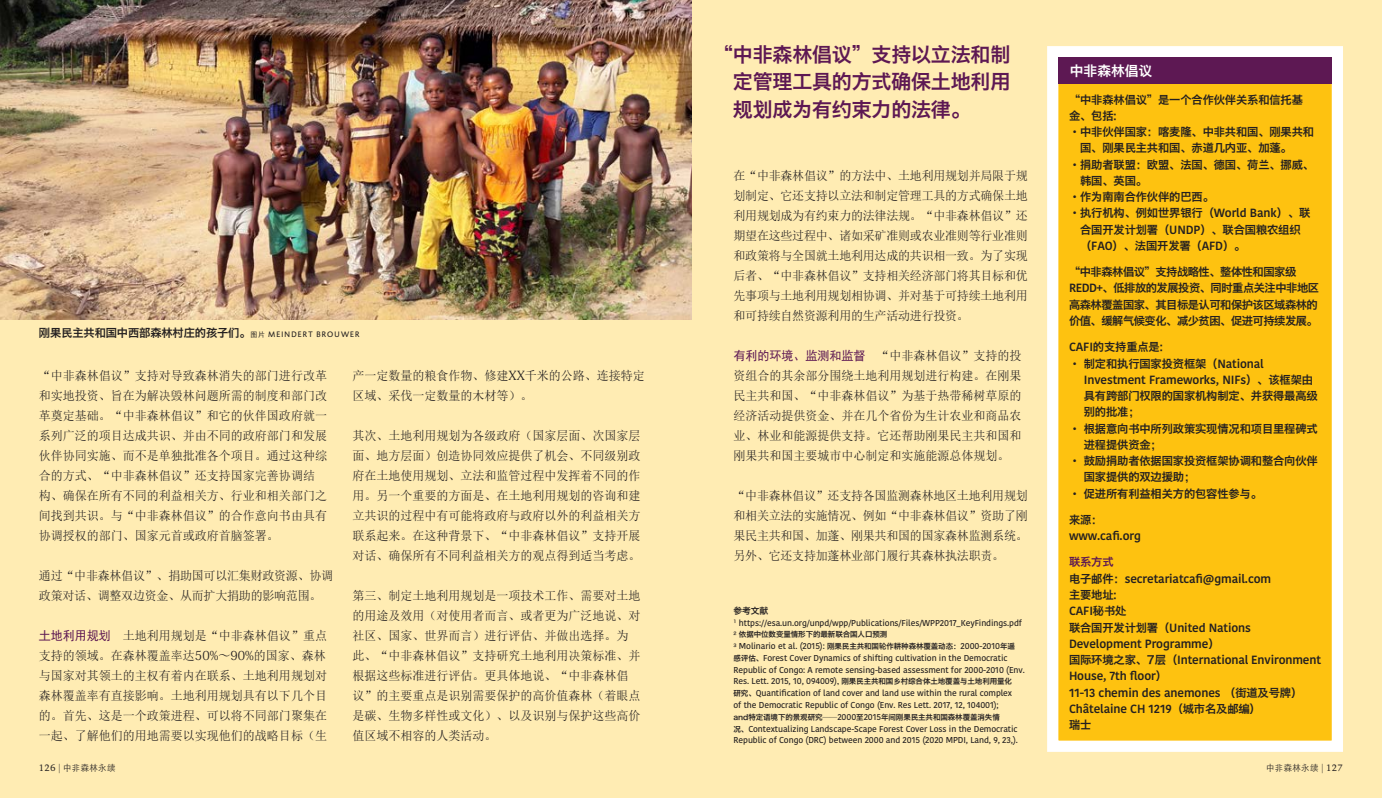
<style>
.page{position:relative;width:1382px;height:798px;background:#fff}
.page>*{position:absolute;margin:0;border:0;box-sizing:border-box;transform-origin:0 0}
.CN_Streamer{font:20px/27.5px "Hiragino Sans GB W6";letter-spacing:-.01em;color:#5d1853;text-align:justify}
.CN_Kaderkop_wit{font:13.75px "Hiragino Sans GB W6";color:#fff}
.CN_brood{font:12.5px/20px "Sim Sun";color:#231f20;text-align:justify;scale:.96 1}
.CN_brood-2{font:12.5px/20px "Sim Sun";letter-spacing:-.02em;color:#231f20;scale:.96 1}
.CN_Kader{font:600 11.88px/16.2px "Kohinoor Devanagari";letter-spacing:-.01em;color:#231f20}
.CN_Kader-2{font:11.25px/16.2px "Hiragino Sans GB W6";letter-spacing:-.01em;color:#231f20}
.CN_Kader-3{font:11.25px/16.2px "Hiragino Sans GB W6";letter-spacing:-.04em;color:#231f20}
.CN_Bijschrift{font:11.25px "Hiragino Sans GB W6";letter-spacing:-.01em;color:#231f20}
.CN_Kader-4{font:11.25px "Hiragino Sans GB W6";color:#5d1853}
.t1{font:300 8.75px "ST Heiti TC";letter-spacing:.06em;color:#231f20;scale:.95 1}
.CN_Noot{font:8.75px "Hiragino Sans GB W6";color:#231f20}
.CN_Noot-2{font:500 8.5px/11.8px "Kohinoor Devanagari";letter-spacing:-.01em;color:#231f20}
.CN_Noot-3{font:7.5px "Hiragino Sans GB W6";letter-spacing:-.01em;color:#231f20}
.s1{font-family:"Sim Hei";font-size:6.88px}
.s2{font-family:"DTL Caspari T";font-size:8.12px}
.s3{font-family:"Sim Hei";color:#5d1853}
.s4{font-family:"Koz Min Pr 6 N"}
.s5{font-family:"Hiragino Sans GB W6";font-weight:400;font-size:7.5px}
.s6{font-family:"Kohinoor Devanagari";font-weight:500;font-size:8.5px}
.s7{font-family:"Kohinoor Devanagari";font-weight:600;font-size:11.88px}
.s8{font-family:"Hiragino Sans GB W6";font-weight:400;font-size:11.25px}
.s9{font-family:"DTL Documenta T";font-weight:400;font-size:9.38px}
.s10{font-family:"DTL Documenta ST";font-weight:400;font-size:9.38px}
</style>
<div class="page">
<div style="left:0;top:0;width:691px;height:797px;background:#ffecb3"></div>
<div style="left:691px;top:0;width:691px;height:797px;background:#ffecb3"></div>
<div style="left:1053px;top:52px;width:284px;height:694px;background:#fec210"></div>
<div style="left:1047px;top:46px;width:296px;height:705px;border:11px solid #fff"></div>
<div style="left:1058px;top:57px;width:274px;height:27px;background:#5d1853"></div>
<img style="left:0;top:0;width:691px;height:319px">
<p class="CN_Bijschrift" style="left:39px;top:325px;width:322px">刚果民主共和国中西部森林村庄的孩子们。<span class="s1">图片</span> <span class="s2">MEI ND ERT B RO UWER</span></p>
<p class="CN_brood" style="left:39px;top:365px;width:302px;text-align:left">“中非森林倡议”支持对导致森林消失的部门进行改革和实地投资、旨在为解决毁林问题所需的制度和部门改革奠定基础。“中非森林倡议”和它的伙伴国政府就一系列广泛的项目达成共识、并由不同的政府部门和发展伙伴协同实施、而不是单独批准各个项目。通过这种综合的方式、“中非森林倡议”还支持国家完善协调结构、确保在所有不同的利益相关方、行业和相关部门之间找到共识。与“中非森林倡议”的合作意向书由具有协调授权的部门、国家元首或政府首脑签署。</p>
<p class="CN_brood-2" style="left:39px;top:565px;width:308px">通过“中非森林倡议”、捐助国可以汇集财政资源、协调政策对话、调整双边资金、从而扩大捐助的影响范围。</p>
<p class="CN_brood" style="left:39px;top:625px;width:302px"><span class="s3">土地利用规划</span> 土地利用规划是“中非森林倡议”重点支持的领域。在森林覆盖率达<span class="s4">50%～90%</span>的国家、森林与国家对其领土的主权有着内在联系、土地利用规划对森林覆盖率有直接影响。土地利用规划具有以下几个目的。首先、这是一个政策进程、可以将不同部门聚集在一起、了解他们的用地需要以实现他们的战略目标（生</p>
<p class="CN_brood" style="left:353px;top:365px;width:306px">产一定数量的粮食作物、修建<span class="s4">XX</span>千米的公路、连接特定区域、采伐一定数量的木材等）。</p>
<p class="CN_brood" style="left:353px;top:425px;width:302px">其次、土地利用规划为各级政府（国家层面、次国家层面、地方层面）创造协同效应提供了机会、不同级别政府在土地使用规划、立法和监管过程中发挥着不同的作用。另一个重要的方面是、在土地利用规划的咨询和建立共识的过程中有可能将政府与政府以外的利益相关方联系起来。在这种背景下、“中非森林倡议”支持开展对话、确保所有不同利益相关方的观点得到适当考虑。</p>
<p class="CN_brood" style="left:353px;top:585px;width:302px;text-align:left">第三、制定土地利用规划是一项技术工作、需要对土地的用途及效用（对使用者而言、或者更为广泛地说、对社区、国家、世界而言）进行评估、并做出选择。为此、“中非森林倡议”支持研究土地利用决策标准、并根据这些标准进行评估。更具体地说、“中非森林倡议”的主要重点是识别需要保护的高价值森林（着眼点是碳、生物多样性或文化）、以及识别与保护这些高价值区域不相容的人类活动。</p>
<p class="CN_Streamer" style="left:733px;top:40px;width:279px;text-indent:-20px">“中非森林倡议”支持以立法和制定管理工具的方式确保土地利用规划成为有约束力的法律。</p>
<p class="CN_brood" style="left:733px;top:165px;width:308px">在“中非森林倡议”的方法中、土地利用规划并局限于规划制定、它还支持以立法和制定管理工具的方式确保土地利用规划成为有约束力的法律法规。“中非森林倡议”还期望在这些过程中、诸如采矿准则或农业准则等行业准则和政策将与全国就土地利用达成的共识相一致。为了实现后者、“中非森林倡议”支持相关经济部门将其目标和优先事项与土地利用规划相协调、并对基于可持续土地利用和可持续自然资源利用的生产活动进行投资。</p>
<p class="CN_brood" style="left:733px;top:345px;width:302px"><span class="s3">有利的环境、监测和监督</span> “中非森林倡议”支持的投资组合的其余部分围绕土地利用规划进行构建。在刚果民主共和国、“中非森林倡议”为基于热带稀树草原的经济活动提供资金、并在几个省份为生计农业和商品农业、林业和能源提供支持。它还帮助刚果民主共和国和刚果共和国主要城市中心制定和实施能源总体规划。</p>
<p class="CN_brood" style="left:733px;top:485px;width:308px">“中非森林倡议”还支持各国监测森林地区土地利用规划和相关立法的实施情况、例如“中非森林倡议”资助了刚果民主共和国、加蓬、刚果共和国的国家森林监测系统。另外、它还支持加蓬林业部门履行其森林执法职责。</p>
<p class="CN_Noot" style="left:733px;top:604px;width:36px">参考文献</p>
<p class="CN_Noot-2" style="left:733px;top:616px;width:290px"><sup>1</sup> https://esa.un.org/unpd/wpp/Publications/Files/WPP2017_KeyFindings.pdf</p>
<p class="CN_Noot-3" style="left:733px;top:629px;width:155px"><sup>2</sup> 依据中位数变量情形下的最新联合国人口预测</p>
<p class="CN_Noot-2" style="left:733px;top:640px;width:293px"><sup>3</sup> Molinario et al. (2015): <span class="s5">刚果民主共和国轮作耕种森林覆盖动态：</span>2000-2010<span class="s5">年遥<br>感评估、</span>Forest Cover Dynamics of shifting cultivation in the Democratic Republic of Congo: A remote sensing-based assessment for 2000-2010 (Env.<br>Res. Lett. 2015, 10, 094009)<span class="s5">, 刚果民主共和国乡村综合体土地覆盖与土地利用量化<br>研究、</span>Quantification of land cover and land use within the rural complex<br>of the Democratic Republic of Congo (Env. Res Lett. 2017, 12, 104001);</p>
<p class="CN_Noot-3" style="left:733px;top:711px;width:268px">and特定语境下的景观研究——<span class="s6">2000</span>至<span class="s6">2015</span>年间刚果民主共和国森林覆盖消失情</p>
<p class="CN_Noot-2" style="left:733px;top:722px;width:286px"><span class="s5">况、</span>Contextualizing Landscape-Scape Forest Cover Loss in the Democratic<br>Republic of Congo (DRC) between 2000 and 2015 (2020 MPDI, Land, 9, 23,).</p>
<p class="CN_Kaderkop_wit" style="left:1070px;top:62px;width:84px">中非森林倡议</p>
<p class="CN_Kader-2" style="left:1069px;top:91px;width:235px">“中非森林倡议”是一个合作伙伴关系和信托基金、包括:</p>
<p class="CN_Kader-2" style="left:1080px;top:123px;width:236px;text-indent:-11px">•中非伙伴国家：喀麦隆、中非共和国、刚果共和国、刚果民主共和国、赤道几内亚、加蓬。</p>
<p class="CN_Kader-2" style="left:1080px;top:156px;width:236px;text-indent:-11px">•捐助者联盟：欧盟、法国、德国、荷兰、挪威、韩国、英国。</p>
<p class="CN_Kader-2" style="left:1069px;top:188px;width:146px">•作为南南合作伙伴的巴西。</p>
<p class="CN_Kader-2" style="left:1080px;top:204px;width:232px;text-indent:-11px">•执行机构、例如世界银行（<span class="s7">World Bank</span>）、联合国开发计划署（<span class="s7">UNDP</span>）、联合国粮农组织（<span class="s7">FAO</span>）、法国开发署（<span class="s7">AFD</span>）。</p>
<p class="CN_Kader-3" style="left:1069px;top:263px;width:252px">“中非森林倡议”支持战略性、整体性和国家级<br><span class="s7">REDD+</span>、低排放的发展投资、同时重点关注中非地区高森林覆盖国家、其目标是认可和保护该区域森林的价值、缓解气候变化、减少贫困、促进可持续发展。</p>
<p class="CN_Kader-2" style="left:1069px;top:338px;width:95px"><span class="s7">CAFI</span>的支持重点是:</p>
<p class="CN_Kader-2" style="left:1069px;top:354px;width:196px">• 制定和执行国家投资框架（<span class="s7">National</span></p>
<p class="CN_Kader" style="left:1084px;top:371px;width:231px">Investment Frameworks, NIFs<span class="s8">）、该框架由</span></p>
<p class="CN_Kader-2" style="left:1084px;top:387px;width:235px">具有跨部门权限的国家机构制定、并获得最高级别的批准；</p>
<p class="CN_Kader-2" style="left:1084px;top:419px;width:236px;text-indent:-15px">• 根据意向书中所列政策实现情况和项目里程碑式进程提供资金；</p>
<p class="CN_Kader-2" style="left:1084px;top:452px;width:236px;text-indent:-15px">• 鼓励捐助者依据国家投资框架协调和整合向伙伴国家提供的双边援助；</p>
<p class="CN_Kader-2" style="left:1069px;top:484px;width:195px">• 促进所有利益相关方的包容性参与。</p>
<p class="CN_Kader-2" style="left:1069px;top:511px;width:35px">来源：</p>
<p class="CN_Kader" style="left:1069px;top:527px;width:73px">www.cafi.org</p>
<p class="CN_Kader-4" style="left:1069px;top:554px;width:46px">联系方式</p>
<p class="CN_Kader" style="left:1069px;top:570px;width:204px"><span class="s8">电子邮件：</span>secretariatcafi@gmail.com</p>
<p class="CN_Kader-2" style="left:1069px;top:586px;width:49px">主要地址:</p>
<p class="CN_Kader" style="left:1069px;top:602px;width:59px">CAFI<span class="s8">秘书处</span></p>
<p class="CN_Kader" style="left:1069px;top:619px;width:184px"><span class="s8">联合国开发计划署（</span>United Nations<br>Development Programme<span class="s8">）</span></p>
<p class="CN_Kader" style="left:1069px;top:651px;width:254px"><span class="s8">国际环境之家、7层（</span>International Environment<br>House, 7th floor<span class="s8">）</span></p>
<p class="CN_Kader" style="left:1069px;top:684px;width:235px">11-13 chemin des anemones <span class="s8">（街道及号牌）</span></p>
<p class="CN_Kader" style="left:1069px;top:700px;width:193px">Châtelaine CH 1219<span class="s8">（城市名及邮编）</span></p>
<p class="CN_Kader-2" style="left:1069px;top:716px;width:24px">瑞士</p>
<p class="t1" style="left:39px;top:760px;width:82px"><span class="s9">126</span> <span class="s10">|</span> 中非森林永续</p>
<p class="t1" style="left:1266px;top:760px;width:83px">中非森林永续 <span class="s10">|</span> <span class="s9">127</span></p>
</div>
